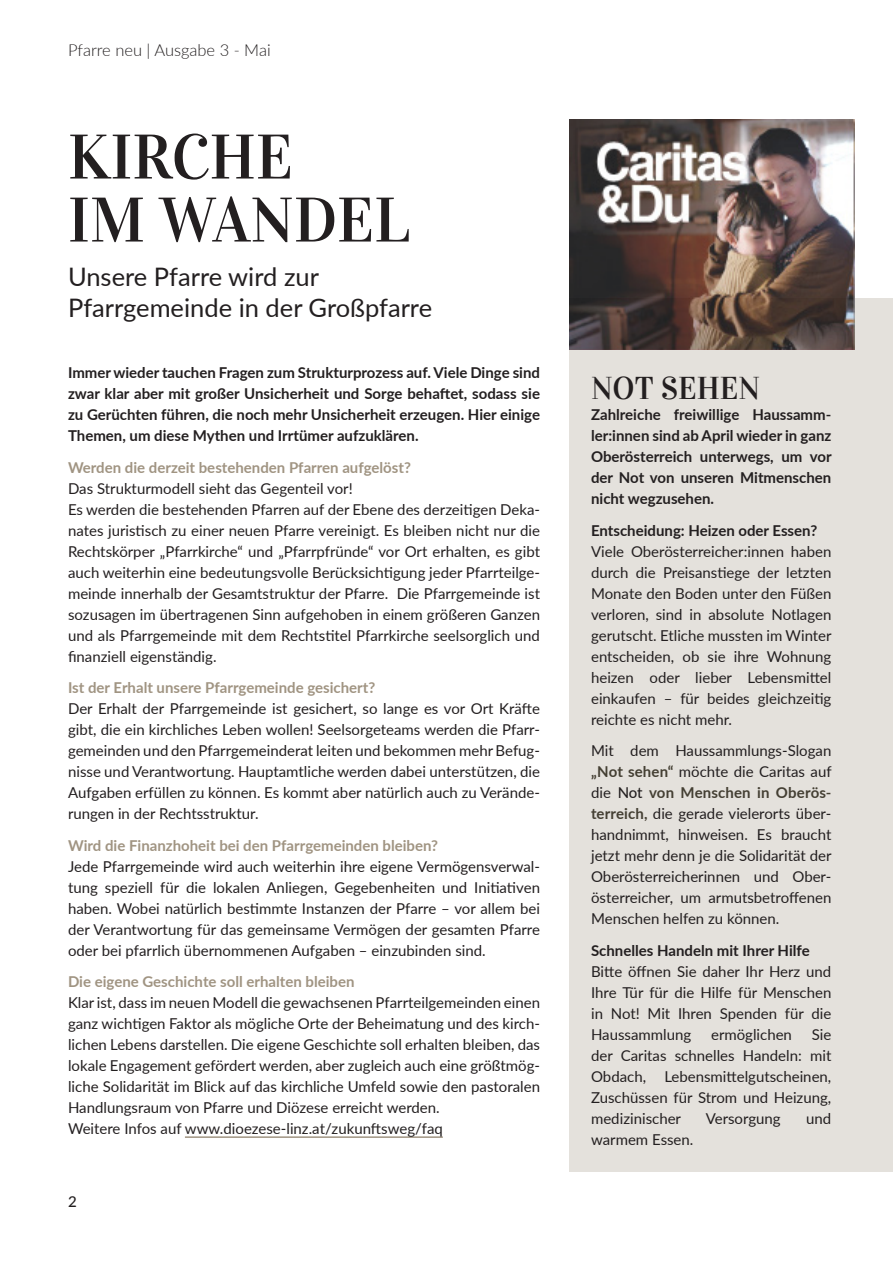
<style>
.page{position:relative;width:893px;height:1263px;background:#fff}
.page>*{position:absolute;margin:0;border:0;box-sizing:border-box;transform-origin:0 0}
.HEADER_VIDA_BIG{font:63px/63px "Vidaloka";color:#231f20}
.Vidaloka_Header_21{font:31.5px "Vidaloka";color:#231f20}
.SubHeader{font:25.5px/31.5px "Lato";color:#231f20}
.t1{font:300 16.5px "Lato";color:#231f20}
.Fließtext_Lato_reg_1{font:15px/21px "Lato";color:#231f20;text-align:justify}
.Fließ_Header_10_bold{font:700 15px/21px "Lato";color:#231f20;text-align:justify}
.Fließ_Lato_10_Absatz{font:15px/21px "Lato";color:#231f20;text-align:justify}
.Header_10_semi_farbe{font:700 15px "Lato";color:#a09482}
.Header_Absatz_10{font:700 15px "Lato";color:#231f20}
.t2{font:500 15px "Lato";color:#231f20}
.s1{font-weight:700;color:#443f33}
.s2{font-weight:500}
</style>
<div class="page">
<div style="left:570px;top:298px;width:323px;height:873px;background:#e4e1dc"></div>
<hr style="left:185px;top:1136px;width:258px;height:2px;background:#a09482">
<img style="left:570px;top:119px;width:284px;height:231px">
<p class="t1" style="left:68px;top:38px;width:204px">Pfarre neu | Ausgabe 3 - Mai</p>
<p class="HEADER_VIDA_BIG" style="left:68px;top:126px;width:344px">KIRCHE<br>IM WANDEL</p>
<p class="SubHeader" style="left:68px;top:260px;width:366px">Unsere Pfarre wird zur<br>Pfarrgemeinde in der Großpfarre</p>
<p class="Fließ_Header_10_bold" style="left:68px;top:361px;width:473px">Immer wieder tauchen Fragen zum Strukturprozess auf. Viele Dinge sind zwar klar aber mit großer Unsicherheit und Sorge behaftet, sodass sie zu Gerüchten führen, die noch mehr Unsicherheit erzeugen. Hier einige Themen, um diese Mythen und Irrtümer aufzuklären.</p>
<p class="Header_10_semi_farbe" style="left:68px;top:456px;width:344px">Werden die derzeit bestehenden Pfarren aufgelöst?</p>
<p class="Fließtext_Lato_reg_1" style="left:68px;top:477px;width:286px">Das Strukturmodell sieht das Gegenteil vor!</p>
<p class="Fließtext_Lato_reg_1" style="left:68px;top:498px;width:473px">Es werden die bestehenden Pfarren auf der Ebene des derzeitigen Deka&shy;nates juristisch zu einer neuen Pfarre vereinigt. Es bleiben nicht nur die Rechtskörper „Pfarrkirche“ und „Pfarrpfründe“ vor Ort erhalten, es gibt auch weiterhin eine bedeutungsvolle Berücksichtigung jeder Pfarrteilge&shy;meinde innerhalb der Gesamtstruktur der Pfarre. Die Pfarrgemeinde ist sozusagen im übertragenen Sinn aufgehoben in einem größeren Ganzen und als Pfarrgemeinde mit dem Rechtstitel Pfarrkirche seelsorglich und finanziell eigenständig.</p>
<p class="Header_10_semi_farbe" style="left:68px;top:677px;width:309px">Ist der Erhalt unsere Pfarrgemeinde gesichert?</p>
<p class="Fließtext_Lato_reg_1" style="left:68px;top:697px;width:473px">Der Erhalt der Pfarrgemeinde ist gesichert, so lange es vor Ort Kräfte gibt, die ein kirchliches Leben wollen! Seelsorgeteams werden die Pfarr&shy;gemeinden und den Pfarrgemeinderat leiten und bekommen mehr Befug&shy;nisse und Verantwortung. Hauptamtliche werden dabei unterstützen, die Aufgaben erfüllen zu können. Es kommt aber natürlich auch zu Verände&shy;rungen in der Rechtsstruktur.</p>
<p class="Header_10_semi_farbe" style="left:68px;top:834px;width:372px">Wird die Finanzhoheit bei den Pfarrgemeinden bleiben?</p>
<p class="Fließtext_Lato_reg_1" style="left:68px;top:855px;width:473px">Jede Pfarrgemeinde wird auch weiterhin ihre eigene Vermögensverwal&shy;tung speziell für die lokalen Anliegen, Gegebenheiten und Initiativen haben. Wobei natürlich bestimmte Instanzen der Pfarre – vor allem bei der Verantwortung für das gemeinsame Vermögen der gesamten Pfarre oder bei pfarrlich übernommenen Aufgaben – einzubinden sind.</p>
<p class="Header_10_semi_farbe" style="left:68px;top:971px;width:288px">Die eigene Geschichte soll erhalten bleiben</p>
<p class="Fließtext_Lato_reg_1" style="left:68px;top:991px;width:473px">Klar ist, dass im neuen Modell die gewachsenen Pfarrteilgemeinden einen ganz wichtigen Faktor als mögliche Orte der Beheimatung und des kirch&shy;lichen Lebens darstellen. Die eigene Geschichte soll erhalten bleiben, das lokale Engagement gefördert werden, aber zugleich auch eine größtmög&shy;liche Solidarität im Blick auf das kirchliche Umfeld sowie den pastoralen Handlungsraum von Pfarre und Diözese erreicht werden.</p>
<p class="Fließtext_Lato_reg_1" style="left:68px;top:1117px;width:376px">Weitere Infos auf www.dioezese-linz.at/zukunftsweg/faq</p>
<p class="t2" style="left:68px;top:1191px;width:10px">2</p>
<p class="Vidaloka_Header_21" style="left:591px;top:369px;width:171px">NOT SEHEN</p>
<p class="Fließ_Header_10_bold" style="left:591px;top:403px;width:242px">Zahlreiche freiwillige Haussamm&shy;ler:innen sind ab April wieder in ganz Oberösterreich unterwegs, um vor der Not von unseren Mitmenschen nicht wegzusehen.</p>
<p class="Header_Absatz_10" style="left:591px;top:519px;width:228px">Entscheidung: Heizen oder Essen?</p>
<p class="Fließtext_Lato_reg_1" style="left:591px;top:540px;width:242px">Viele Oberösterreicher:innen haben durch die Preisanstiege der letzten Monate den Boden unter den Füßen verloren, sind in absolute Notlagen gerutscht. Etliche mussten im Winter entscheiden, ob sie ihre Wohnung heizen oder lieber Lebensmittel einkaufen – für beides gleichzeitig reichte es nicht mehr.</p>
<p class="Fließ_Lato_10_Absatz" style="left:591px;top:739px;width:242px">Mit dem Haussammlungs-Slogan <span class="s1">„Not sehen“</span> möchte die Caritas auf die <span class="s2">Not</span> <span class="s1">von Menschen in Oberös&shy;terreich,</span> die gerade vielerorts über&shy;handnimmt, hinweisen. Es braucht jetzt mehr denn je die Solidarität der Oberösterreicherinnen und Ober&shy;österreicher, um armutsbetroffenen Menschen helfen zu können.</p>
<p class="Header_Absatz_10" style="left:591px;top:939px;width:220px">Schnelles Handeln mit Ihrer Hilfe</p>
<p class="Fließtext_Lato_reg_1" style="left:591px;top:960px;width:242px">Bitte öffnen Sie daher Ihr Herz und Ihre Tür für die Hilfe für Menschen in Not! Mit Ihren Spenden für die Haussammlung</p>
<p class="Fließtext_Lato_reg_1" style="left:711px;top:1023px;width:82px">ermöglichen</p>
<p class="Fließtext_Lato_reg_1" style="left:591px;top:1023px;width:242px;text-indent:221px">Sie der Caritas schnelles Handeln: mit Obdach, Lebensmittelgutscheinen, Zuschüssen für Strom und Heizung, medizinischer</p>
<p class="Fließtext_Lato_reg_1" style="left:706px;top:1107px;width:76px">Versorgung</p>
<p class="Fließtext_Lato_reg_1" style="left:806px;top:1107px;width:27px">und</p>
<p class="Fließtext_Lato_reg_1" style="left:591px;top:1128px;width:104px">warmem Essen.</p>
</div>
